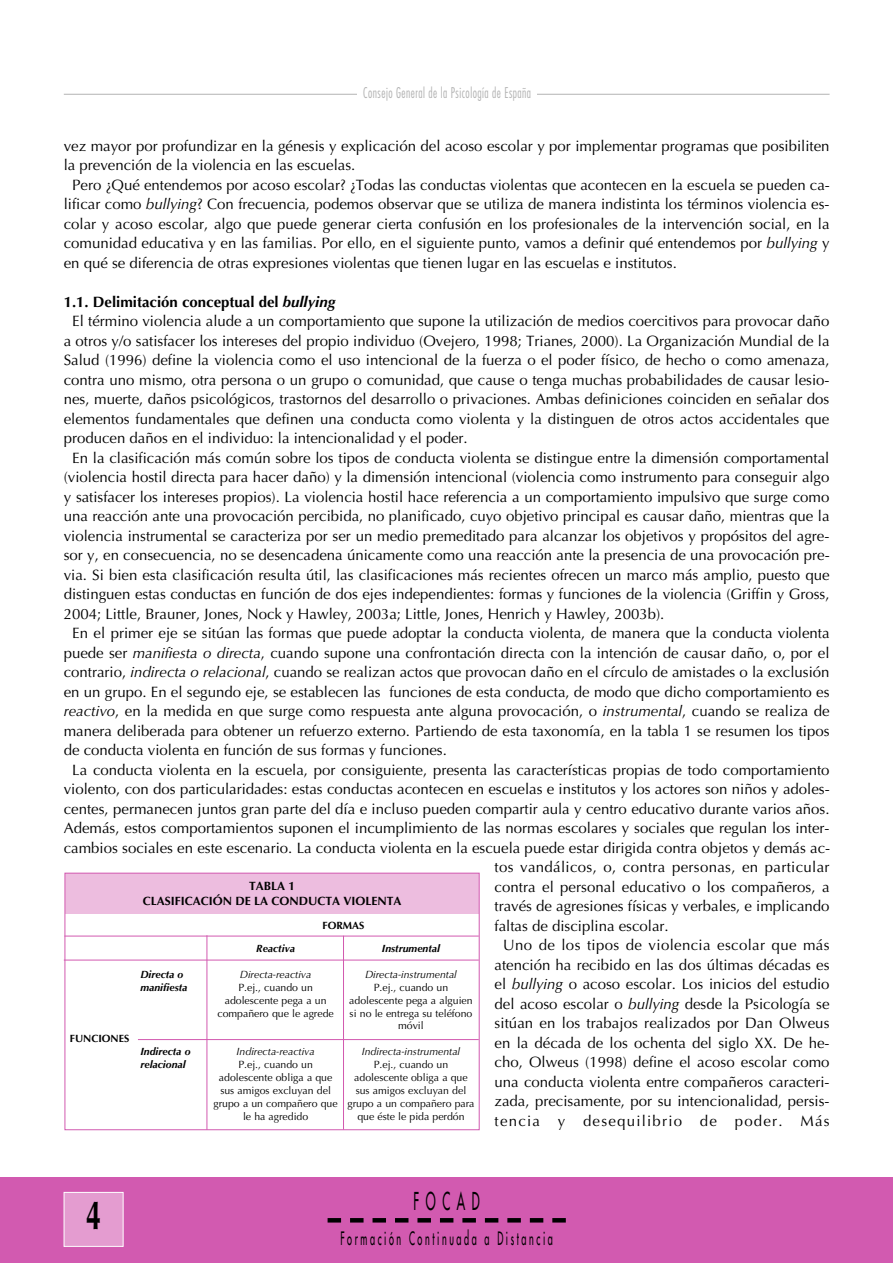
<style>
.page{position:relative;width:893px;height:1263px;background:#fff}
.page>*{position:absolute;margin:0;border:0;box-sizing:border-box;transform-origin:0 0}
.t1{font:700 40.5px "Optima";color:#000;scale:.67 1}
.t2{font:24px "Futura";letter-spacing:.55em;color:#000;scale:.5 1}
.t3{font:18px "Futura";letter-spacing:.29em;color:#000;scale:.5 1}
.t4{font:15px "Optima";color:#000}
.t5{font:15px "Optima";letter-spacing:.02em;color:#000}
.t6{font:700 15px "Optima";color:#000}
.t7{font:15px "Optima";letter-spacing:.025em;color:#000}
.t8{font:15px "Optima";letter-spacing:.085em;color:#000}
.t9{font:300 condensed 14.4px "Futura";letter-spacing:.04em;color:#b3b3b3;scale:.83 1}
.t10{font:700 12px/14.7px "Optima";color:#000;text-align:center}
.t11{font:10.5px/12.9px "Optima";color:#000;text-align:center}
.t12{font:italic 10.5px "Optima";color:#000}
.t13{font:italic 700 10.5px/12.9px "Optima";color:#000}
.t14{font:700 10.5px "Optima";color:#000}
.s1{font-style:italic}
</style>
<div class="page">
<div style="left:0;top:1178px;width:892px;height:85px;background:#d25ab0"></div>
<svg style="left:341px;top:1218px;width:203px;height:5px"></svg>
<div style="left:327px;top:1218px;width:14px;height:5px;background:#000"></div>
<div style="left:552px;top:1218px;width:14px;height:5px;background:#000"></div>
<div style="left:64px;top:1193px;width:59px;height:53px;background:#e49cd0"></div>
<div style="left:64px;top:1192px;width:59px;height:55px;border:1px solid #fff"></div>
<hr style="left:64px;top:94px;width:765px;height:1px;background:#b3b3b3">
<div style="left:357px;top:85px;width:180px;height:37px;background:#fff"></div>
<div style="left:65px;top:873px;width:413px;height:41px;background:#edbddf"></div>
<div style="left:65px;top:873px;width:414px;height:257px;border:1px solid #d25ab0"></div>
<hr style="left:64px;top:936px;width:415px;height:1px;background:#d25ab0">
<hr style="left:64px;top:960px;width:415px;height:1px;background:#d25ab0">
<hr style="left:138px;top:1039px;width:341px;height:1px;background:#d25ab0">
<hr style="left:207px;top:935px;width:1px;height:195px;background:#d25ab0">
<hr style="left:343px;top:936px;width:1px;height:194px;background:#d25ab0">
<p class="t9" style="left:363px;top:87px;width:204px">Consejo General de la Psicología de España</p>
<p class="t4" style="left:64px;top:139px;width:767px">vez mayor por profundizar en la génesis y explicación del acoso escolar y por implementar programas que posibiliten</p>
<p class="t4" style="left:64px;top:159px;width:293px">la prevención de la violencia en las escuelas.</p>
<p class="t4" style="left:72px;top:178px;width:759px">Pero ¿Qué entendemos por acoso escolar? ¿Todas las conductas violentas que acontecen en la escuela se pueden ca-</p>
<p class="t4" style="left:64px;top:198px;width:767px">lificar como <span class="s1">bullying</span>? Con frecuencia, podemos observar que se utiliza de manera indistinta los términos violencia es-</p>
<p class="t4" style="left:64px;top:217px;width:767px">colar y acoso escolar, algo que puede generar cierta confusión en los profesionales de la intervención social, en la</p>
<p class="t4" style="left:64px;top:237px;width:767px">comunidad educativa y en las familias. Por ello, en el siguiente punto, vamos a definir qué entendemos por <span class="s1">bullying</span> y</p>
<p class="t4" style="left:64px;top:256px;width:614px">en qué se diferencia de otras expresiones violentas que tienen lugar en las escuelas e institutos.</p>
<p class="t6" style="left:64px;top:295px;width:273px">1.1. Delimitación conceptual del <span class="s1">bullying</span></p>
<p class="t4" style="left:72px;top:315px;width:758px">El término violencia alude a un comportamiento que supone la utilización de medios coercitivos para provocar daño</p>
<p class="t4" style="left:64px;top:334px;width:767px">a otros y/o satisfacer los intereses del propio individuo (Ovejero, 1998; Trianes, 2000). La Organización Mundial de la</p>
<p class="t4" style="left:64px;top:354px;width:767px">Salud (1996) define la violencia como el uso intencional de la fuerza o el poder físico, de hecho o como amenaza,</p>
<p class="t4" style="left:64px;top:373px;width:767px">contra uno mismo, otra persona o un grupo o comunidad, que cause o tenga muchas probabilidades de causar lesio-</p>
<p class="t4" style="left:64px;top:393px;width:767px">nes, muerte, daños psicológicos, trastornos del desarrollo o privaciones. Ambas definiciones coinciden en señalar dos</p>
<p class="t4" style="left:64px;top:412px;width:767px">elementos fundamentales que definen una conducta como violenta y la distinguen de otros actos accidentales que</p>
<p class="t4" style="left:64px;top:432px;width:405px">producen daños en el individuo: la intencionalidad y el poder.</p>
<p class="t4" style="left:72px;top:451px;width:758px">En la clasificación más común sobre los tipos de conducta violenta se distingue entre la dimensión comportamental</p>
<p class="t4" style="left:64px;top:471px;width:767px">(violencia hostil directa para hacer daño) y la dimensión intencional (violencia como instrumento para conseguir algo</p>
<p class="t4" style="left:64px;top:490px;width:767px">y satisfacer los intereses propios). La violencia hostil hace referencia a un comportamiento impulsivo que surge como</p>
<p class="t4" style="left:64px;top:510px;width:767px">una reacción ante una provocación percibida, no planificado, cuyo objetivo principal es causar daño, mientras que la</p>
<p class="t4" style="left:64px;top:529px;width:767px">violencia instrumental se caracteriza por ser un medio premeditado para alcanzar los objetivos y propósitos del agre-</p>
<p class="t4" style="left:64px;top:549px;width:767px">sor y, en consecuencia, no se desencadena únicamente como una reacción ante la presencia de una provocación pre-</p>
<p class="t4" style="left:64px;top:568px;width:767px">via. Si bien esta clasificación resulta útil, las clasificaciones más recientes ofrecen un marco más amplio, puesto que</p>
<p class="t4" style="left:64px;top:588px;width:767px">distinguen estas conductas en función de dos ejes independientes: formas y funciones de la violencia (Griffin y Gross,</p>
<p class="t4" style="left:64px;top:607px;width:602px">2004; Little, Brauner, Jones, Nock y Hawley, 2003a; Little, Jones, Henrich y Hawley, 2003b).</p>
<p class="t4" style="left:72px;top:627px;width:758px">En el primer eje se sitúan las formas que puede adoptar la conducta violenta, de manera que la conducta violenta</p>
<p class="t4" style="left:64px;top:646px;width:767px">puede ser <span class="s1">manifiesta o directa</span>, cuando supone una confrontación directa con la intención de causar daño, o, por el</p>
<p class="t4" style="left:64px;top:666px;width:767px">contrario, <span class="s1">indirecta o relacional</span>, cuando se realizan actos que provocan daño en el círculo de amistades o la exclusión</p>
<p class="t4" style="left:64px;top:685px;width:767px">en un grupo. En el segundo eje, se establecen las funciones de esta conducta, de modo que dicho comportamiento es</p>
<p class="t4" style="left:64px;top:705px;width:767px"><span class="s1">reactivo</span>, en la medida en que surge como respuesta ante alguna provocación, o <span class="s1">instrumental</span>, cuando se realiza de</p>
<p class="t4" style="left:64px;top:724px;width:767px">manera deliberada para obtener un refuerzo externo. Partiendo de esta taxonomía, en la tabla 1 se resumen los tipos</p>
<p class="t4" style="left:64px;top:744px;width:384px">de conducta violenta en función de sus formas y funciones.</p>
<p class="t4" style="left:72px;top:763px;width:758px">La conducta violenta en la escuela, por consiguiente, presenta las características propias de todo comportamiento</p>
<p class="t4" style="left:64px;top:783px;width:767px">violento, con dos particularidades: estas conductas acontecen en escuelas e institutos y los actores son niños y adoles-</p>
<p class="t4" style="left:64px;top:802px;width:767px">centes, permanecen juntos gran parte del día e incluso pueden compartir aula y centro educativo durante varios años.</p>
<p class="t4" style="left:64px;top:822px;width:767px">Además, estos comportamientos suponen el incumplimiento de las normas escolares y sociales que regulan los inter-</p>
<p class="t4" style="left:64px;top:841px;width:767px">cambios sociales en este escenario. La conducta violenta en la escuela puede estar dirigida contra objetos y demás ac-</p>
<p class="t5" style="left:494px;top:861px;width:336px">tos vandálicos, o, contra personas, en particular</p>
<p class="t4" style="left:494px;top:880px;width:336px">contra el personal educativo o los compañeros, a</p>
<p class="t4" style="left:494px;top:900px;width:336px">través de agresiones físicas y verbales, e implicando</p>
<p class="t4" style="left:494px;top:919px;width:175px">faltas de disciplina escolar.</p>
<p class="t7" style="left:503px;top:939px;width:328px">Uno de los tipos de violencia escolar que más</p>
<p class="t4" style="left:494px;top:958px;width:336px">atención ha recibido en las dos últimas décadas es</p>
<p class="t4" style="left:494px;top:978px;width:336px">el <span class="s1">bullying</span> o acoso escolar. Los inicios del estudio</p>
<p class="t4" style="left:494px;top:997px;width:336px">del acoso escolar o <span class="s1">bullying</span> desde la Psicología se</p>
<p class="t4" style="left:494px;top:1017px;width:336px">sitúan en los trabajos realizados por Dan Olweus</p>
<p class="t4" style="left:494px;top:1036px;width:336px">en la década de los ochenta del siglo XX. De he-</p>
<p class="t4" style="left:494px;top:1056px;width:336px">cho, Olweus (1998) define el acoso escolar como</p>
<p class="t4" style="left:494px;top:1075px;width:336px">una conducta violenta entre compañeros caracteri-</p>
<p class="t4" style="left:494px;top:1095px;width:336px">zada, precisamente, por su intencionalidad, persis-</p>
<p class="t8" style="left:494px;top:1114px;width:336px">tencia y desequilibrio de poder. Más</p>
<p class="t10" style="left:143px;top:880px;width:260px">TABLA 1<br>CLASIFICACIÓN DE LA CONDUCTA VIOLENTA</p>
<p class="t14" style="left:322px;top:921px;width:43px">FORMAS</p>
<p class="t13" style="left:382px;top:943px;width:60px">Instrumental</p>
<p class="t12" style="left:365px;top:970px;width:93px">Directa-instrumental</p>
<p class="t11" style="left:349px;top:982px;width:125px">P.ej., cuando un adolescente pega a alguien si no le entrega su teléfono móvil</p>
<p class="t12" style="left:362px;top:1047px;width:100px">Indirecta-instrumental</p>
<p class="t11" style="left:347px;top:1059px;width:129px">P.ej., cuando un adolescente obliga a que sus amigos excluyan del grupo a un compañero para que éste le pida perdón</p>
<p class="t13" style="left:256px;top:943px;width:40px">Reactiva</p>
<p class="t12" style="left:240px;top:970px;width:73px">Directa-reactiva</p>
<p class="t11" style="left:217px;top:982px;width:118px">P.ej., cuando un adolescente pega a un compañero que le agrede</p>
<p class="t12" style="left:236px;top:1047px;width:80px">Indirecta-reactiva</p>
<p class="t11" style="left:213px;top:1059px;width:126px">P.ej., cuando un adolescente obliga a que sus amigos excluyan del grupo a un compañero que le ha agredido</p>
<p class="t13" style="left:140px;top:969px;width:49px">Directa o manifiesta</p>
<p class="t14" style="left:70px;top:1034px;width:61px">FUNCIONES</p>
<p class="t13" style="left:140px;top:1046px;width:52px">Indirecta o relacional</p>
<h1 class="t1" style="left:86px;top:1199px;width:24px">4</h1>
<h2 class="t2" style="left:413px;top:1189px;width:134px">FOCAD</h2>
<p class="t3" style="left:340px;top:1230px;width:426px">Formación Continuada a Distancia</p>
</div>
